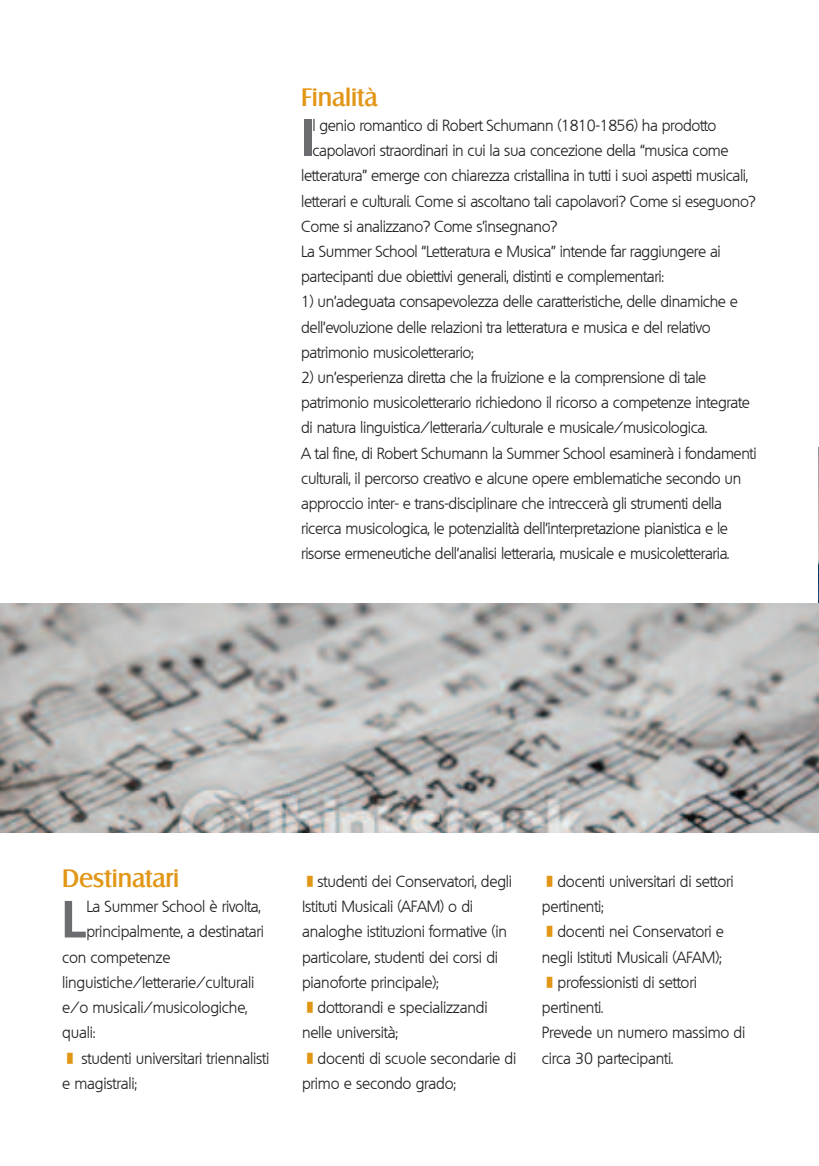
<style>
.page{position:relative;width:819px;height:1166px;background:#fff}
.page>*{position:absolute;margin:0;border:0;box-sizing:border-box;transform-origin:0 0}
.t1{font:700 50.75px "Quebec";color:#6c6d70}
.t2{font:500 24.5px "Salzburg";color:#e29616}
.t3{font:300 15.75px/25.2px "Quebec";letter-spacing:-.025em;color:#231f20}
.s1{font-family:"MS Gothic";font-weight:400;color:#e29616}
</style>
<div class="page">
<img style="left:818px;top:448px;width:1px;height:262px">
<img style="left:0;top:604px;width:818px;height:228px">
<h2 class="t2" style="left:301px;top:82px;width:78px">Finalità</h2>
<h1 class="t1" style="left:301px;top:104px;width:14px">I</h1>
<p class="t3" style="left:312px;top:113px;width:405px">l genio romantico di Robert Schumann (1810-1856) ha prodotto</p>
<p class="t3" style="left:312px;top:138px;width:418px">capolavori straordinari in cui la sua concezione della “musica come</p>
<p class="t3" style="left:301px;top:163px;width:448px">letteratura” emerge con chiarezza cristallina in tutti i suoi aspetti musicali,</p>
<p class="t3" style="left:301px;top:188px;width:456px">letterari e culturali. Come si ascoltano tali capolavori? Come si eseguono?</p>
<p class="t3" style="left:301px;top:213px;width:258px">Come si analizzano? Come s’insegnano?</p>
<p class="t3" style="left:301px;top:239px;width:421px">La Summer School “Letteratura e Musica” intende far raggiungere ai</p>
<p class="t3" style="left:301px;top:264px;width:364px">partecipanti due obiettivi generali, distinti e complementari:</p>
<p class="t3" style="left:301px;top:289px;width:438px">1) un’adeguata consapevolezza delle caratteristiche, delle dinamiche e dell’evoluzione delle relazioni tra letteratura e musica e del relativo patrimonio musicoletterario;</p>
<p class="t3" style="left:301px;top:365px;width:457px">2) un’esperienza diretta che la fruizione e la comprensione di tale patrimonio musicoletterario richiedono il ricorso a competenze integrate di natura linguistica/letteraria/culturale e musicale/musicologica.<br>A tal fine, di Robert Schumann la Summer School esaminerà i fondamenti culturali, il percorso creativo e alcune opere emblematiche secondo un approccio inter- e trans-disciplinare che intreccerà gli strumenti della ricerca musicologica, le potenzialità dell’interpretazione pianistica e le risorse ermeneutiche dell’analisi letteraria, musicale e musicoletteraria.</p>
<h2 class="t2" style="left:62px;top:863px;width:119px">Destinatari</h2>
<h1 class="t1" style="left:62px;top:886px;width:24px">L</h1>
<p class="t3" style="left:86px;top:894px;width:176px">La Summer School è rivolta,</p>
<p class="t3" style="left:86px;top:919px;width:179px">principalmente, a destinatari</p>
<p class="t3" style="left:62px;top:944px;width:110px">con competenze</p>
<p class="t3" style="left:62px;top:969px;width:194px">linguistiche/letterarie/culturali</p>
<p class="t3" style="left:62px;top:995px;width:187px">e/o musicali/musicologiche,</p>
<p class="t3" style="left:62px;top:1020px;width:35px">quali:</p>
<p class="t3" style="left:62px;top:1045px;width:209px"><span class="s1">❚</span> studenti universitari triennalisti</p>
<p class="t3" style="left:62px;top:1070px;width:76px">e magistrali;</p>
<p class="t3" style="left:302px;top:869px;width:216px"><span class="s1">❚</span>studenti dei Conservatori, degli<br>Istituti Musicali (AFAM) o di analoghe istituzioni formative (in particolare, studenti dei corsi di pianoforte principale); <span class="s1">❚</span>dottorandi e specializzandi nelle università;<br><span class="s1">❚</span>docenti di scuole secondarie di primo e secondo grado;</p>
<p class="t3" style="left:542px;top:869px;width:205px"><span class="s1">❚</span>docenti universitari di settori pertinenti;<br><span class="s1">❚</span>docenti nei Conservatori e negli Istituti Musicali (AFAM); <span class="s1">❚</span>professionisti di settori pertinenti.<br>Prevede un numero massimo di circa 30 partecipanti.</p>
</div>
